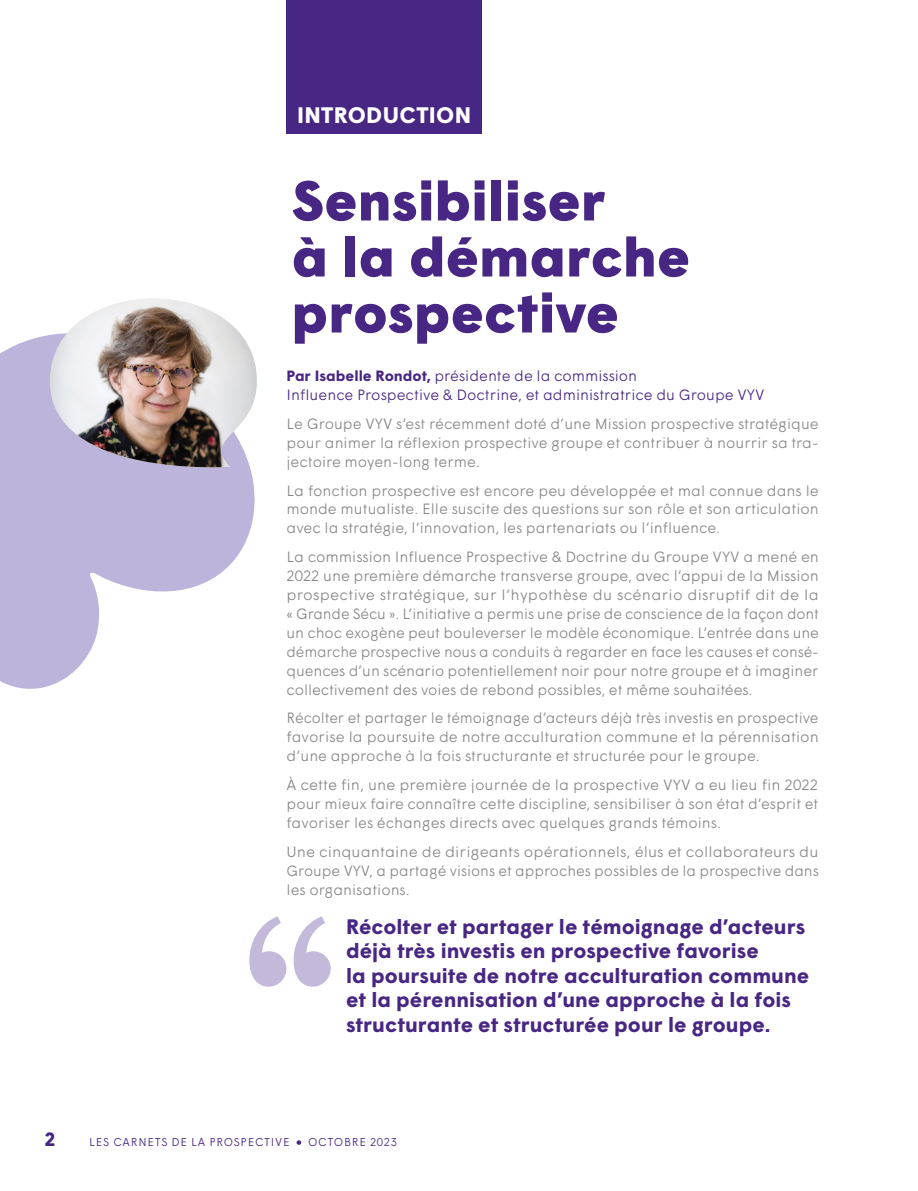
<style>
.page{position:relative;width:918px;height:1191px;background:#fff}
.page>*{position:absolute;margin:0;border:0;box-sizing:border-box;transform-origin:0 0}
.t1{font:900 56px/56px "Wigrum";color:#482683}
.t2{font:700 22.4px "Wigrum";letter-spacing:.015em;color:#fff}
.t3{font:700 21px/24.5px "Wigrum";color:#482683}
.t4{font:700 19.25px "Wigrum";color:#482683}
.t5{font:300 14.88px/18.9px "Wigrum";color:#878787;text-align:justify}
.t6{font:300 14.88px/18.9px "Wigrum";color:#482683}
.t7{font:300 11.38px "Wigrum";letter-spacing:.06em;color:#482683}
.s1{font-weight:700}
</style>
<div class="page">
<svg style="left:0;top:335px;width:255px;height:354px;fill:#bcb4da"></svg>
<svg style="left:50px;top:298px;width:205px;height:180px;background:#c3bcde"></svg>
<img style="left:50px;top:299px;width:207px;height:170px">
<div style="left:286px;top:0;width:196px;height:134px;background:#482683"></div>
<svg style="left:249px;top:916px;width:82px;height:70px"></svg>
<svg style="left:296px;top:1140px;width:5px;height:4px"></svg>
<h2 class="t2" style="left:297px;top:98px;width:175px">INTRODUCTION</h2>
<h1 class="t1" style="left:291px;top:169px;width:400px">Sensibiliser<br>à la démarche prospective</h1>
<p class="t6" style="left:286px;top:365px;width:479px"><span class="s1">Par Isabelle Rondot,</span> présidente de la commission<br>Influence Prospective &amp; Doctrine, et administratrice du Groupe VYV</p>
<p class="t5" style="left:286px;top:413px;width:534px">Le Groupe VYV s’est récemment doté d’une Mission prospective stratégique pour animer la réflexion prospective groupe et contribuer à nourrir sa tra&shy;jectoire moyen-long terme.</p>
<p class="t5" style="left:286px;top:480px;width:534px">La fonction prospective est encore peu développée et mal connue dans le monde mutualiste. Elle suscite des questions sur son rôle et son articulation avec la stratégie, l’innovation, les partenariats ou l’influence.</p>
<p class="t5" style="left:286px;top:546px;width:534px">La commission Influence Prospective &amp; Doctrine du Groupe VYV a mené en 2022 une première démarche transverse groupe, avec l’appui de la Mission prospective stratégique, sur l’hypothèse du scénario disruptif dit de la « Grande Sécu ». L’initiative a permis une prise de conscience de la façon dont un choc exogène peut bouleverser le modèle économique. L’entrée dans une démarche prospective nous a conduits à regarder en face les causes et consé&shy;quences d’un scénario potentiellement noir pour notre groupe et à imaginer collectivement des voies de rebond possibles, et même souhaitées.</p>
<p class="t5" style="left:286px;top:707px;width:534px">Récolter et partager le témoignage d’acteurs déjà très investis en prospective favorise la poursuite de notre acculturation commune et la pérennisation d’une approche à la fois structurante et structurée pour le groupe.</p>
<p class="t5" style="left:286px;top:774px;width:533px">À cette fin, une première journée de la prospective VYV a eu lieu fin 2022 pour mieux faire connaître cette discipline, sensibiliser à son état d’esprit et favoriser les échanges directs avec quelques grands témoins.</p>
<p class="t5" style="left:286px;top:841px;width:534px">Une cinquantaine de dirigeants opérationnels, élus et collaborateurs du Groupe VYV, a partagé visions et approches possibles de la prospective dans les organisations.</p>
<h3 class="t3" style="left:346px;top:912px;width:464px">Récolter et partager le témoignage d’acteurs déjà très investis en prospective favorise<br>la poursuite de notre acculturation commune et la pérennisation d’une approche à la fois structurante et structurée pour le groupe.</h3>
<p class="t4" style="left:45px;top:1125px;width:13px">2</p>
<p class="t7" style="left:89px;top:1133px;width:202px">LES CARNETS DE LA PROSPECTIVE</p>
<p class="t7" style="left:308px;top:1133px;width:90px">OCTOBRE 2023</p>
</div>
